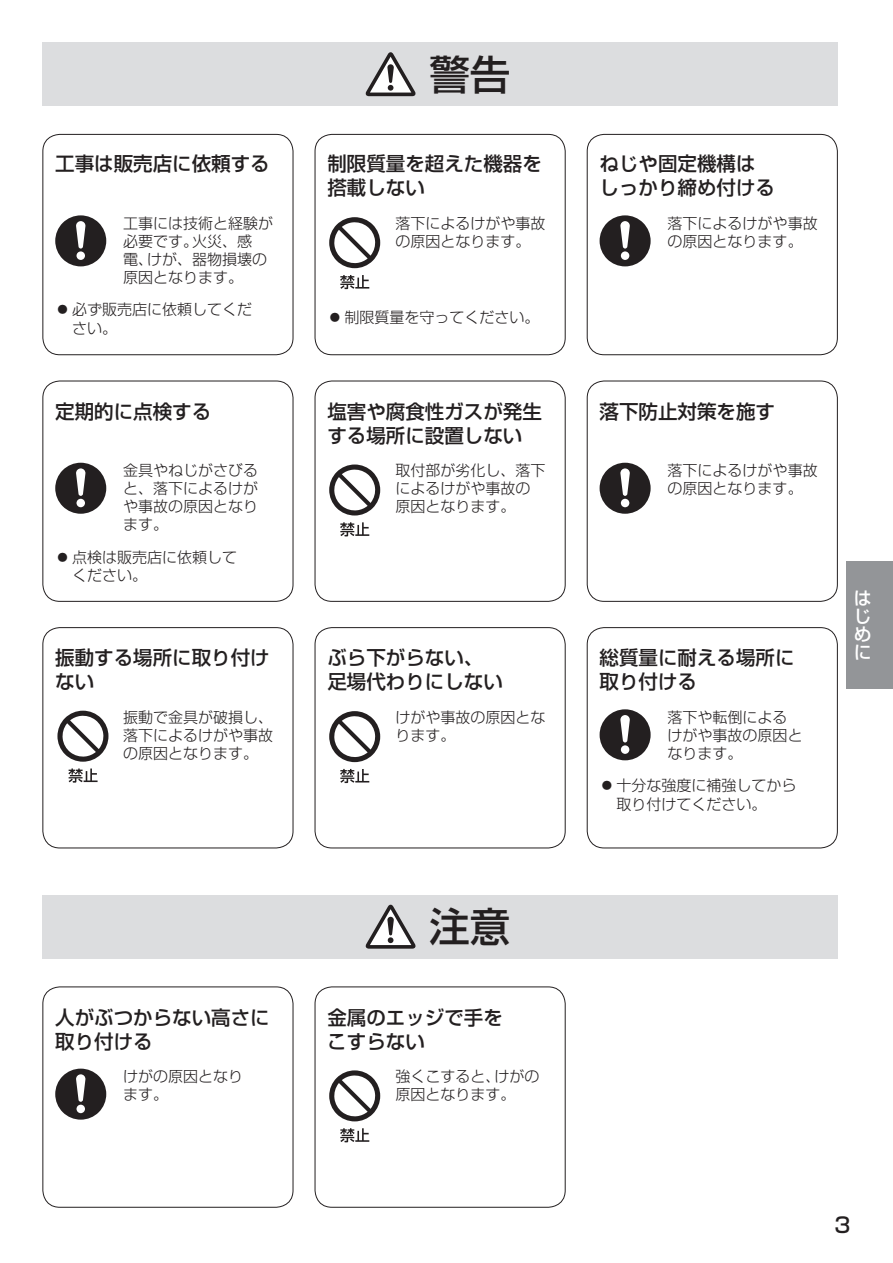
<style>
.page{position:relative;width:893px;height:1263px;background:#fff}
.page>*{position:absolute;margin:0;border:0;box-sizing:border-box;transform-origin:0 0}
.t1{font:40.5px "Shin Go Pro Medium 90 msp RKSJ V";color:#231f20}
.t2{font:21px "Shin Go Pro Medium 90 msp RKSJ V";color:#231f20}
.t3{font:19.5px/24px "Shin Go Pro Medium 90 msp RKSJ V";color:#231f20}
.t4{font:18px/18px "Shin Go Pro Medium 90 msp RKSJ V";color:#fff;text-align:justify}
.t5{font:15px/18px "Shin Go Pro Light 90 msp RKSJ H";color:#231f20}
</style>
<div class="page">
<div style="left:846px;top:561px;width:47px;height:128px;background:#939598"></div>
<div style="left:42px;top:43px;width:796px;height:63px;background:#dcdddf"></div>
<svg style="left:366px;top:52px;width:49px;height:44px"></svg>
<div style="left:42px;top:134px;width:251px;height:221px;border:1px solid #231f20;border-radius:17px"></div>
<svg style="left:55px;top:215px;width:51px;height:51px"></svg>
<div style="left:587px;top:134px;width:251px;height:221px;border:1px solid #231f20;border-radius:17px"></div>
<svg style="left:599px;top:215px;width:52px;height:51px"></svg>
<div style="left:315px;top:134px;width:250px;height:221px;border:1px solid #231f20;border-radius:17px"></div>
<svg style="left:329px;top:217px;width:51px;height:51px"></svg>
<svg style="left:340px;top:275px;width:29px;height:14px"></svg>
<div style="left:42px;top:381px;width:251px;height:221px;border:1px solid #231f20;border-radius:17px"></div>
<svg style="left:55px;top:463px;width:51px;height:51px"></svg>
<div style="left:587px;top:381px;width:251px;height:221px;border:1px solid #231f20;border-radius:17px"></div>
<svg style="left:599px;top:463px;width:52px;height:51px"></svg>
<div style="left:315px;top:381px;width:250px;height:221px;border:1px solid #231f20;border-radius:17px"></div>
<svg style="left:329px;top:465px;width:51px;height:51px"></svg>
<svg style="left:340px;top:522px;width:29px;height:14px"></svg>
<div style="left:42px;top:627px;width:251px;height:221px;border:1px solid #231f20;border-radius:17px"></div>
<div style="left:587px;top:627px;width:251px;height:221px;border:1px solid #231f20;border-radius:17px"></div>
<svg style="left:599px;top:709px;width:52px;height:51px"></svg>
<div style="left:315px;top:627px;width:250px;height:221px;border:1px solid #231f20;border-radius:17px"></div>
<svg style="left:329px;top:711px;width:51px;height:51px"></svg>
<svg style="left:340px;top:769px;width:29px;height:14px"></svg>
<div style="left:42px;top:987px;width:251px;height:221px;border:1px solid #231f20;border-radius:17px"></div>
<svg style="left:55px;top:1069px;width:51px;height:51px"></svg>
<div style="left:315px;top:987px;width:250px;height:221px;border:1px solid #231f20;border-radius:17px"></div>
<svg style="left:329px;top:1070px;width:51px;height:51px"></svg>
<svg style="left:340px;top:1128px;width:29px;height:14px"></svg>
<div style="left:42px;top:895px;width:796px;height:64px;background:#dcdddf"></div>
<svg style="left:366px;top:905px;width:49px;height:44px"></svg>
<svg style="left:57px;top:711px;width:51px;height:51px"></svg>
<svg style="left:68px;top:768px;width:30px;height:15px"></svg>
<h3 class="t3" style="left:55px;top:155px;width:216px">工事は販売店に依頼する</h3>
<p class="t5" style="left:123px;top:216px;width:152px">工事には技術と経験が必要です。火災、感<br>電、けが、器物損壊の原因となります。</p>
<p class="t5" style="left:72px;top:302px;width:181px;line-height:18.8px;text-indent:-17px">●必ず販売店に依頼してください。</p>
<h3 class="t3" style="left:55px;top:402px;width:157px">定期的に点検する</h3>
<p class="t5" style="left:123px;top:463px;width:137px;text-align:justify">金具やねじがさびると、落下によるけがや事故の原因となります。</p>
<p class="t5" style="left:72px;top:550px;width:166px;line-height:18.8px;text-indent:-17px">●点検は販売店に依頼してください。</p>
<h3 class="t3" style="left:55px;top:649px;width:216px">振動する場所に取り付けない</h3>
<p class="t5" style="left:123px;top:710px;width:152px;text-align:justify">振動で金具が破損し、落下によるけがや事故の原因となります。</p>
<h3 class="t3" style="left:55px;top:1008px;width:216px">人がぶつからない高さに取り付ける</h3>
<p class="t5" style="left:123px;top:1069px;width:122px">けがの原因となります。</p>
<h1 class="t1" style="left:429px;top:59px;width:82px">警告</h1>
<h3 class="t3" style="left:327px;top:155px;width:216px">制限質量を超えた機器を搭載しない</h3>
<p class="t5" style="left:395px;top:216px;width:151px">落下によるけがや事故の原因となります。</p>
<p class="t5" style="left:327px;top:310px;width:214px">●制限質量を守ってください。</p>
<h3 class="t3" style="left:327px;top:402px;width:216px">塩害や腐食性ガスが発生する場所に設置しない</h3>
<p class="t5" style="left:395px;top:463px;width:151px">取付部が劣化し、落下によるけがや事故の原因となります。</p>
<h3 class="t3" style="left:327px;top:649px;width:177px">ぶら下がらない、足場代わりにしない</h3>
<p class="t5" style="left:395px;top:710px;width:151px">けがや事故の原因となります。</p>
<h1 class="t1" style="left:429px;top:912px;width:82px">注意</h1>
<h3 class="t3" style="left:327px;top:1008px;width:177px">金属のエッジで手をこすらない</h3>
<p class="t5" style="left:395px;top:1069px;width:145px">強くこすると、けがの原因となります。</p>
<h3 class="t3" style="left:599px;top:155px;width:177px">ねじや固定機構はしっかり締め付ける</h3>
<p class="t5" style="left:668px;top:216px;width:151px">落下によるけがや事故の原因となります。</p>
<h3 class="t3" style="left:599px;top:402px;width:177px">落下防止対策を施す</h3>
<p class="t5" style="left:668px;top:463px;width:151px">落下によるけがや事故の原因となります。</p>
<h3 class="t3" style="left:599px;top:649px;width:197px">総質量に耐える場所に取り付ける</h3>
<p class="t5" style="left:668px;top:710px;width:136px">落下や転倒によるけがや事故の原因となります。</p>
<p class="t5" style="left:616px;top:778px;width:181px;line-height:18.8px;text-indent:-17px">●十分な強度に補強してから取り付けてください。</p>
<p class="t4" style="left:854px;top:592px;width:18px">はじめに</p>
<h2 class="t2" style="left:834px;top:1217px;width:17px">3</h2>
</div>
